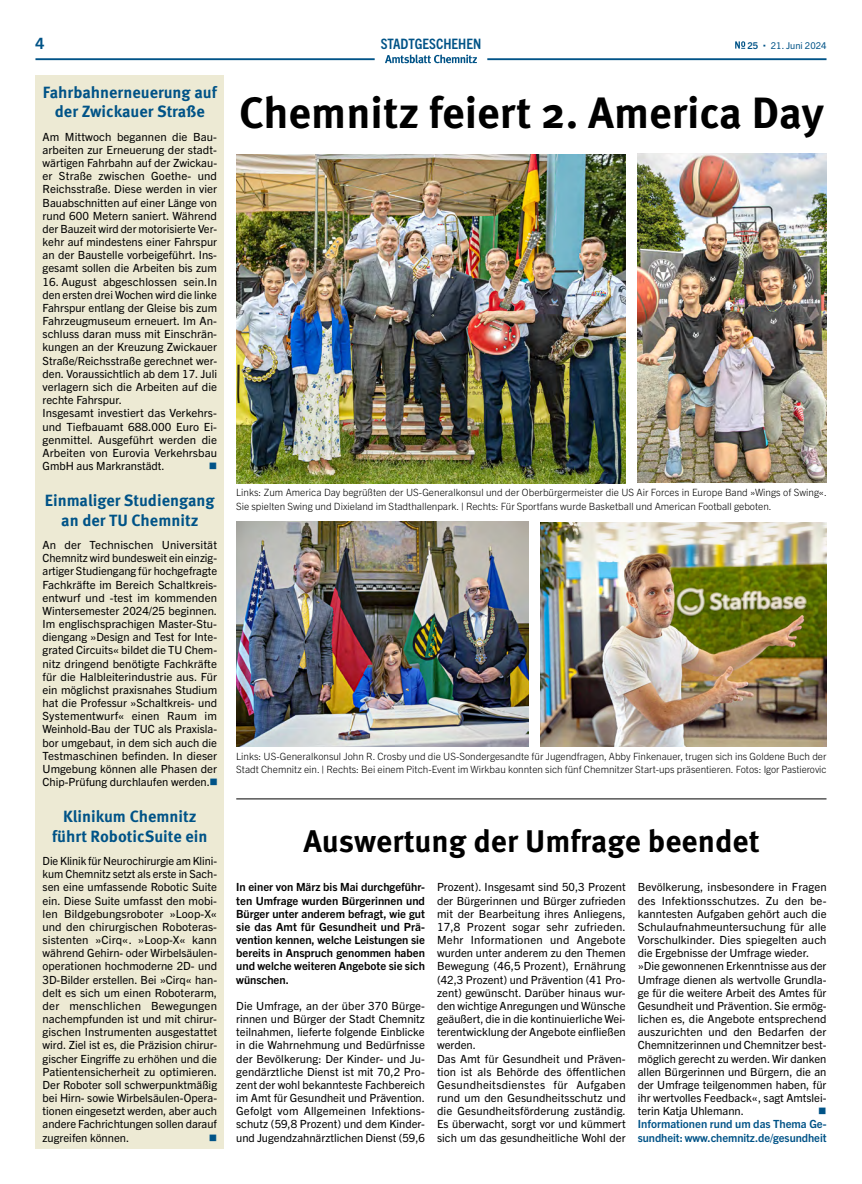
<style>
.page{position:relative;width:862px;height:1184px;background:#fff}
.page>*{position:absolute;margin:0;border:0;box-sizing:border-box;transform-origin:0 0}
.Überschrift_1_Ordnun{font:700 43.75px "Meta Pro";color:#000}
.Überschrift_2_Ordnun{font:700 31.25px "Meta Pro";color:#000}
.Kurznachricht__Übers{font:700 16.25px/19.5px "Meta Pro";color:#005387;text-align:center}
.t1{font:700 15.62px "Trade Gothic Next LT Pro";color:#005387}
.Rubrikenbezeichnung{font:700 condensed 14.38px "Trade Gothic Next LT Pro";color:#005387}
.Kurznachricht_Fließt{font:11.25px/13.1px "Trade Gothic Next LT Pro";color:#000;text-align:justify}
.Fließtext{font:11.25px/13.1px "Trade Gothic Next LT Pro";color:#000;text-align:justify}
.Teasertext_fett{font:700 11.25px/13.1px "Trade Gothic Next LT Pro";color:#000;text-align:justify}
.Hinweistext_Artikele{font:700 11.25px/13.1px "Trade Gothic Next LT Pro";letter-spacing:-.005em;color:#005387}
.Kurznachricht_Fließt-2{font:11.25px "Wingdings";color:#005387}
.Fließtext-2{font:11.25px "Wingdings";color:#005387}
.Bildunterschrift{font:300 10px/13.1px "Trade Gothic Next LT Pro";color:#000}
.t2{font:9.38px "Trade Gothic Next LT Pro";color:#005387}
.t3{font:700 9.38px "Trade Gothic Next LT Pro";color:#005387}
.s1{color:#005387}
</style>
<div class="page">
<hr style="left:35px;top:58px;width:339px;height:2px;background:#005387">
<hr style="left:487px;top:58px;width:339px;height:2px;background:#005387">
<svg style="left:385px;top:55px;width:92px;height:8px"></svg>
<svg style="left:735px;top:41px;width:9px;height:8px"></svg>
<div style="left:35px;top:75px;width:189px;height:1073px;background:#edead4"></div>
<img style="left:637px;top:153px;width:189px;height:329px">
<img style="left:236px;top:154px;width:389px;height:329px">
<hr style="left:236px;top:798px;width:590px;height:1px;background:#000">
<img style="left:540px;top:522px;width:286px;height:224px">
<img style="left:236px;top:521px;width:292px;height:225px">
<h3 class="t1" style="left:35px;top:32px;width:10px">4</h3>
<p class="Rubrikenbezeichnung" style="left:380px;top:34px;width:102px">STADTGESCHEHEN</p>
<p class="t3" style="left:747px;top:39px;width:12px">25</p>
<p class="t2" style="left:770px;top:39px;width:57px">21. Juni 2024</p>
<p class="Kurznachricht__Übers" style="left:43px;top:81px;width:175px">Fahrbahnerneuerung auf der Zwickauer Straße</p>
<p class="Kurznachricht_Fließt" style="left:43px;top:129px;width:176px">Am Mittwoch begannen die Bau&shy;arbeiten zur Erneuerung der stadt&shy;wärtigen Fahrbahn auf der Zwickau&shy;er Straße zwischen Goethe- und Reichsstraße. Diese werden in vier Bauabschnitten auf einer Länge von rund 600 Metern saniert. Während der Bauzeit wird der motorisierte Ver&shy;kehr auf mindestens einer Fahrspur an der Baustelle vorbeigeführt. Ins&shy;gesamt sollen die Arbeiten bis zum</p>
<p class="Kurznachricht_Fließt" style="left:43px;top:274px;width:176px">16. August abgeschlossen sein.In den ersten drei Wochen wird die linke Fahrspur entlang der Gleise bis zum Fahrzeugmuseum erneuert. Im An&shy;schluss daran muss mit Einschrän&shy;kungen an der Kreuzung Zwickauer Straße/Reichsstraße gerechnet wer&shy;den. Voraussichtlich ab dem 17. Juli verlagern sich die Arbeiten auf die rechte Fahrspur.</p>
<p class="Kurznachricht_Fließt" style="left:43px;top:406px;width:176px">Insgesamt investiert das Verkehrs&shy;und Tiefbauamt 688.000 Euro Ei&shy;genmittel. Ausgeführt werden die Arbeiten von Eurovia Verkehrsbau GmbH aus Markranstädt.</p>
<p class="Überschrift_1_Ordnun" style="left:239px;top:78px;width:586px">Chemnitz feiert 2. America Day</p>
<p class="Kurznachricht_Fließt-2" style="left:208px;top:460px;width:10px">■</p>
<p class="Kurznachricht__Übers" style="left:45px;top:490px;width:171px">Einmaliger Studiengang an der TU Chemnitz</p>
<p class="Kurznachricht_Fließt" style="left:43px;top:537px;width:177px">An der Technischen Universität Chemnitz wird bundesweit ein einzig&shy;artiger Studiengang für hochgefragte Fachkräfte im Bereich Schaltkreis&shy;entwurf und -test im kommenden Wintersemester 2024/25 beginnen.<br>Im englischsprachigen Master-Stu&shy;diengang »Design and Test for Inte&shy;grated Circuits« bildet die TU Chem&shy;nitz dringend benötigte Fachkräfte für die Halbleiterindustrie aus. Für ein möglichst praxisnahes Studium hat die Professur »Schaltkreis- und Systementwurf« einen Raum im Weinhold-Bau der TUC als Praxisla&shy;bor umgebaut, in dem sich auch die Testmaschinen befinden. In dieser Umgebung können alle Phasen der Chip-Prüfung durchlaufen werden.<span class="s1">■</span></p>
<p class="Kurznachricht__Übers" style="left:52px;top:805px;width:157px">Klinikum Chemnitz führt RoboticSuite ein</p>
<p class="Kurznachricht_Fließt" style="left:43px;top:853px;width:176px">Die Klinik für Neurochirurgie am Klini&shy;kum Chemnitz setzt als erste in Sach&shy;sen eine umfassende Robotic Suite ein. Diese Suite umfasst den mobi&shy;len Bildgebungsroboter »Loop-X« und den chirurgischen Roboteras&shy;sistenten »Cirq«. »Loop-X« kann während Gehirn- oder Wirbelsäulen&shy;operationen hochmoderne 2D- und 3D-Bilder erstellen. Bei »Cirq« han&shy;delt es sich um einen Roboterarm, der menschlichen Bewegungen nachempfunden ist und mit chirur&shy;gischen Instrumenten ausgestattet wird. Ziel ist es, die Präzision chirur&shy;gischer Eingriffe zu erhöhen und die Patientensicherheit zu optimieren.<br>Der Roboter soll schwerpunktmäßig bei Hirn- sowie Wirbelsäulen-Opera&shy;tionen eingesetzt werden, aber auch andere Fachrichtungen sollen darauf zugreifen können.</p>
<p class="Bildunterschrift" style="left:236px;top:485px;width:592px">Links: Zum America Day begrüßten der US-Generalkonsul und der Oberbürgermeister die US Air Forces in Europe Band »Wings of Swing«.<br>Sie spielten Swing und Dixieland im Stadthallenpark. | Rechts: Für Sportfans wurde Basketball und American Football geboten.</p>
<p class="Bildunterschrift" style="left:236px;top:749px;width:591px">Links: US-Generalkonsul John R. Crosby und die US-Sondergesandte für Jugendfragen, Abby Finkenauer, trugen sich ins Goldene Buch der<br>Stadt Chemnitz ein. | Rechts: Bei einem Pitch-Event im Wirkbau konnten sich fünf Chemnitzer Start-ups präsentieren. Fotos: Igor Pastierovic</p>
<p class="Überschrift_2_Ordnun" style="left:303px;top:816px;width:457px">Auswertung der Umfrage beendet</p>
<p class="Teasertext_fett" style="left:236px;top:880px;width:190px">In einer von März bis Mai durchgeführ&shy;ten Umfrage wurden Bürgerinnen und Bürger unter anderem befragt, wie gut sie das Amt für Gesundheit und Prä&shy;vention kennen, welche Leistungen sie bereits in Anspruch genommen haben und welche weiteren Angebote sie sich wünschen.</p>
<p class="Fließtext" style="left:236px;top:998px;width:190px">Die Umfrage, an der über 370 Bürge&shy;rinnen und Bürger der Stadt Chemnitz teilnahmen, lieferte folgende Einblicke in die Wahrnehmung und Bedürfnisse der Bevölkerung: Der Kinder- und Ju&shy;gendärztliche Dienst ist mit 70,2 Pro&shy;zent der wohl bekannteste Fachbereich im Amt für Gesundheit und Prävention.<br>Gefolgt vom Allgemeinen Infektions&shy;schutz (59,8 Prozent) und dem Kinder&shy;und Jugendzahnärztlichen Dienst (59,6</p>
<p class="Fließtext" style="left:437px;top:880px;width:190px">Prozent). Insgesamt sind 50,3 Prozent der Bürgerinnen und Bürger zufrieden mit der Bearbeitung ihres Anliegens, 17,8 Prozent sogar sehr zufrieden.<br>Mehr Informationen und Angebote wurden unter anderem zu den Themen Bewegung (46,5 Prozent), Ernährung (42,3 Prozent) und Prävention (41 Pro&shy;zent) gewünscht. Darüber hinaus wur&shy;den wichtige Anregungen und Wünsche geäußert, die in die kontinuierliche Wei&shy;terentwicklung der Angebote einfließen werden.</p>
<p class="Fließtext" style="left:437px;top:1051px;width:190px">Das Amt für Gesundheit und Präven&shy;tion ist als Behörde des öffentlichen Gesundheitsdienstes für Aufgaben rund um den Gesundheitsschutz und die Gesundheitsförderung zuständig.<br>Es überwacht, sorgt vor und kümmert sich um das gesundheitliche Wohl der</p>
<p class="Fließtext" style="left:637px;top:880px;width:190px">Bevölkerung, insbesondere in Fragen des Infektionsschutzes. Zu den be&shy;kanntesten Aufgaben gehört auch die Schulaufnahmeuntersuchung für alle Vorschulkinder. Dies spiegelten auch die Ergebnisse der Umfrage wieder.</p>
<p class="Fließtext" style="left:637px;top:959px;width:190px">»Die gewonnenen Erkenntnisse aus der Umfrage dienen als wertvolle Grundla&shy;ge für die weitere Arbeit des Amtes für Gesundheit und Prävention. Sie ermög&shy;lichen es, die Angebote entsprechend auszurichten und den Bedarfen der Chemnitzerinnen und Chemnitzer best&shy;möglich gerecht zu werden. Wir danken allen Bürgerinnen und Bürgern, die an der Umfrage teilgenommen haben, für ihr wertvolles Feedback«, sagt Amtslei&shy;terin Katja Uhlemann.</p>
<p class="Fließtext-2" style="left:817px;top:1105px;width:10px">■</p>
<p class="Hinweistext_Artikele" style="left:637px;top:1117px;width:190px">Informationen rund um das Thema Ge&shy;sundheit: www.chemnitz.de/gesundheit</p>
<p class="Kurznachricht_Fließt-2" style="left:208px;top:1131px;width:10px">■</p>
</div>
